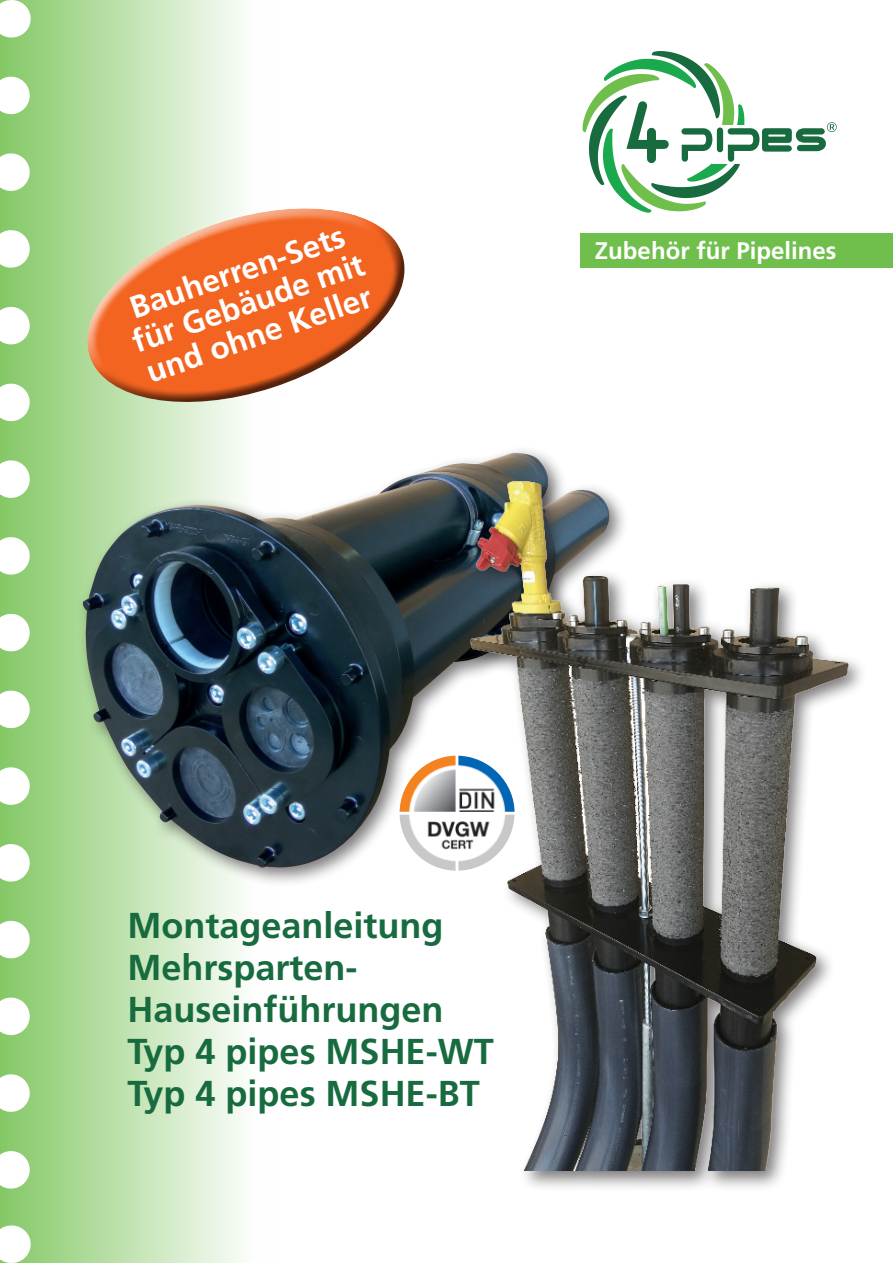
<style>
.page{position:relative;width:893px;height:1263px;background:#fff}
.page>*{position:absolute;margin:0;border:0;box-sizing:border-box;transform-origin:0 0}
.t1{font:700 36px/42px "Frutiger";color:#176b3e}
.t2{font:700 31.5px/33px "Frutiger";color:#fff}
.t3{font:700 24px "Frutiger";color:#fff}
</style>
<div class="page">
<svg style="left:583px;top:51px;width:254px;height:162px"></svg>
<div style="left:581px;top:234px;width:312px;height:34px;background:#70bf4c"></div>
<svg style="left:0;top:0;width:241px;height:1263px;background:#bce0ab"></svg>
<svg style="left:0;top:95px;width:30px;height:1111px"></svg>
<hr style="left:11px;top:0;width:1px;height:38px;background:#fff">
<hr style="left:11px;top:1225px;width:1px;height:38px;background:#fff">
<svg style="left:61px;top:170px;width:299px;height:215px"></svg>
<svg style="left:76px;top:217px;width:329px;height:222px;fill:#f36421"></svg>
<div style="left:75px;top:445px;width:554px;height:443px;background:#231f20;opacity:.6"></div>
<img style="left:82px;top:453px;width:535px;height:427px">
<div style="left:464px;top:473px;width:404px;height:719px;background:#231f20;opacity:.6"></div>
<img style="left:431px;top:461px;width:435px;height:710px">
<img style="left:400px;top:756px;width:115px;height:115px">
<p class="t2" style="left:117px;top:295px;width:245px;rotate:-19deg">Bauherren-Sets für Gebäude mit und ohne Keller</p>
<p class="t3" style="left:595px;top:237px;width:243px">Zubehör für Pipelines</p>
<p class="t1" style="left:128px;top:904px;width:368px">Montageanleitung<br>Mehrsparten-<br>Hauseinführungen<br>Typ 4 pipes MSHE-WT<br>Typ 4 pipes MSHE-BT</p>
</div>
